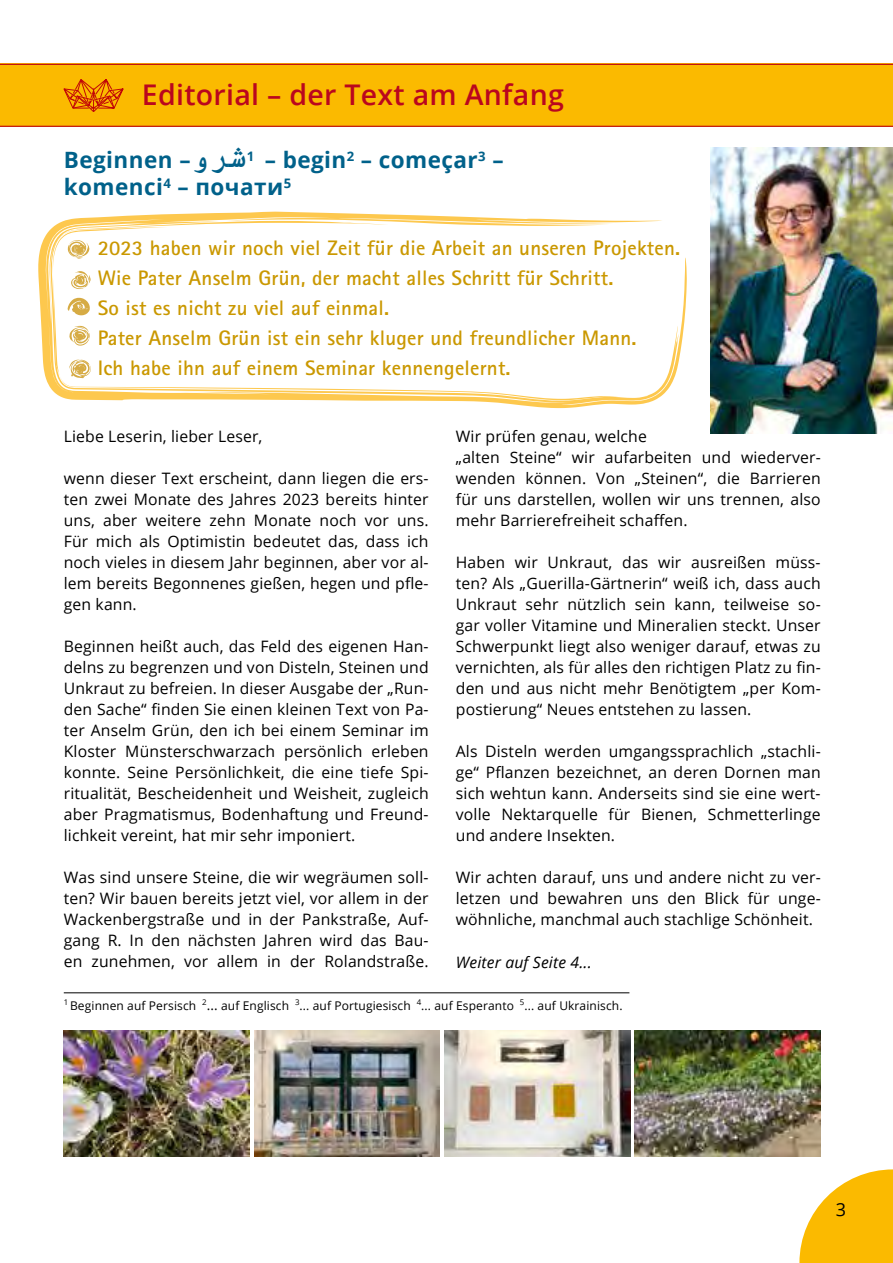
<style>
.page{position:relative;width:893px;height:1263px;background:#fff}
.page>*{position:absolute;margin:0;border:0;box-sizing:border-box;transform-origin:0 0}
.t1{font:700 29.7px "Courier New";color:#00618a}
.t2{font:600 28.5px "Open Sans";letter-spacing:.01em;color:#ba061e}
.t3{font:700 22.5px "Open Sans";letter-spacing:.02em;color:#00618a}
.t4{font:700 21px/30px "Rotis Sans Serif Pro";letter-spacing:.01em;color:#ca9800}
.t5{font:18px "Open Sans";color:#000}
.t6{font:15.75px/21px "Open Sans";letter-spacing:.01em;color:#000;text-align:justify}
.t7{font:italic 15.75px "Open Sans";letter-spacing:.01em;color:#000}
.t8{font:700 13.05px "Open Sans";color:#00618a}
.t9{font:12px "Open Sans";letter-spacing:.01em;color:#000}
.s1{font-size:13.5px}
</style>
<div class="page">
<svg style="left:799px;top:1169px;width:94px;height:94px"></svg>
<div style="left:0;top:64px;width:893px;height:63px;background:#fbba00"></div>
<hr style="left:0;top:64px;width:893px;height:1px;background:#bd0615">
<hr style="left:0;top:126px;width:893px;height:1px;background:#bd0615">
<svg style="left:64px;top:79px;width:59px;height:33px"></svg>
<img style="left:710px;top:148px;width:183px;height:285px">
<hr style="left:64px;top:992px;width:565px;height:1px;background:#000">
<svg style="left:38px;top:212px;width:649px;height:196px"></svg>
<svg style="left:53px;top:227px;width:570px;height:173px"></svg>
<img style="left:64px;top:1030px;width:186px;height:127px">
<img style="left:635px;top:1030px;width:186px;height:127px">
<img style="left:444px;top:1030px;width:186px;height:127px">
<img style="left:254px;top:1030px;width:186px;height:127px">
<h2 class="t2" style="left:142px;top:75px;width:423px">Editorial – der Text am Anfang</h2>
<h1 class="t1" style="left:191px;top:140px;width:56px">ورش</h1>
<h3 class="t3" style="left:64px;top:144px;width:128px">Beginnen –</h3>
<h3 class="t3" style="left:265px;top:144px;width:240px">– begin<sup>2</sup> – começar<sup>3</sup> –</h3>
<p class="t8" style="left:247px;top:147px;width:9px">1</p>
<h3 class="t3" style="left:64px;top:171px;width:229px">komenci<sup>4</sup> – почати<sup>5</sup></h3>
<p class="t4" style="left:98px;top:232px;width:584px">2023 haben wir noch viel Zeit für die Arbeit an unseren Projekten.<br>Wie Pater Anselm Grün, der macht alles Schritt für Schritt.<br>So ist es nicht zu viel auf einmal.<br>Pater Anselm Grün ist ein sehr kluger und freundlicher Mann.<br>Ich habe ihn auf einem Seminar kennengelernt.</p>
<p class="t6" style="left:456px;top:425px;width:366px;text-align:left">Wir prüfen genau, welche<br>„alten Steine“ wir aufarbeiten und wiederver&shy;wenden können. Von „Steinen“, die Barrieren für uns darstellen, wollen wir uns trennen, also mehr Barrierefreiheit schaffen.</p>
<p class="t6" style="left:456px;top:552px;width:366px">Haben wir Unkraut, das wir ausreißen müss&shy;ten? Als „Guerilla-Gärtnerin“ weiß ich, dass auch Unkraut sehr nützlich sein kann, teilweise so&shy;gar voller Vitamine und Mineralien steckt. Unser Schwerpunkt liegt also weniger darauf, etwas zu vernichten, als für alles den richtigen Platz zu fin&shy;den und aus nicht mehr Benötigtem „per Kom&shy;postierung“ Neues entstehen zu lassen.</p>
<p class="t6" style="left:456px;top:741px;width:366px">Als Disteln werden umgangssprachlich „stachli&shy;ge“ Pflanzen bezeichnet, an deren Dornen man sich wehtun kann. Anderseits sind sie eine wert&shy;volle Nektarquelle für Bienen, Schmetterlinge und andere Insekten.</p>
<p class="t6" style="left:456px;top:867px;width:366px">Wir achten darauf, uns und andere nicht zu ver&shy;letzen und bewahren uns den Blick für unge&shy;wöhnliche, manchmal auch stachlige Schönheit.</p>
<p class="t7" style="left:456px;top:951px;width:137px">Weiter auf Seite 4...</p>
<p class="t9" style="left:64px;top:997px;width:560px"><sup>1</sup> Beginnen auf Persisch <sup>2</sup><span class="s1">...</span> auf Englisch <sup>3</sup>... auf Portugiesisch <sup>4</sup>... auf Esperanto <sup>5</sup>... auf Ukrainisch.</p>
<p class="t6" style="left:64px;top:425px;width:200px">Liebe Leserin, lieber Leser,</p>
<p class="t6" style="left:64px;top:467px;width:366px">wenn dieser Text erscheint, dann liegen die ers&shy;ten zwei Monate des Jahres 2023 bereits hinter uns, aber weitere zehn Monate noch vor uns.<br>Für mich als Optimistin bedeutet das, dass ich noch vieles in diesem Jahr beginnen, aber vor al&shy;lem bereits Begonnenes gießen, hegen und pfle&shy;gen kann.</p>
<p class="t6" style="left:64px;top:636px;width:366px">Beginnen heißt auch, das Feld des eigenen Han&shy;delns zu begrenzen und von Disteln, Steinen und Unkraut zu befreien. In dieser Ausgabe der „Run&shy;den Sache“ finden Sie einen kleinen Text von Pa&shy;ter Anselm Grün, den ich bei einem Seminar im Kloster Münsterschwarzach persönlich erleben konnte. Seine Persönlichkeit, die eine tiefe Spi&shy;ritualität, Bescheidenheit und Weisheit, zugleich aber Pragmatismus, Bodenhaftung und Freund&shy;lichkeit vereint, hat mir sehr imponiert.</p>
<p class="t6" style="left:64px;top:867px;width:366px">Was sind unsere Steine, die wir wegräumen soll&shy;ten? Wir bauen bereits jetzt viel, vor allem in der Wackenbergstraße und in der Pankstraße, Auf&shy;gang R. In den nächsten Jahren wird das Bau&shy;en zunehmen, vor allem in der Rolandstraße.</p>
<p class="t5" style="left:836px;top:1197px;width:12px">3</p>
</div>
